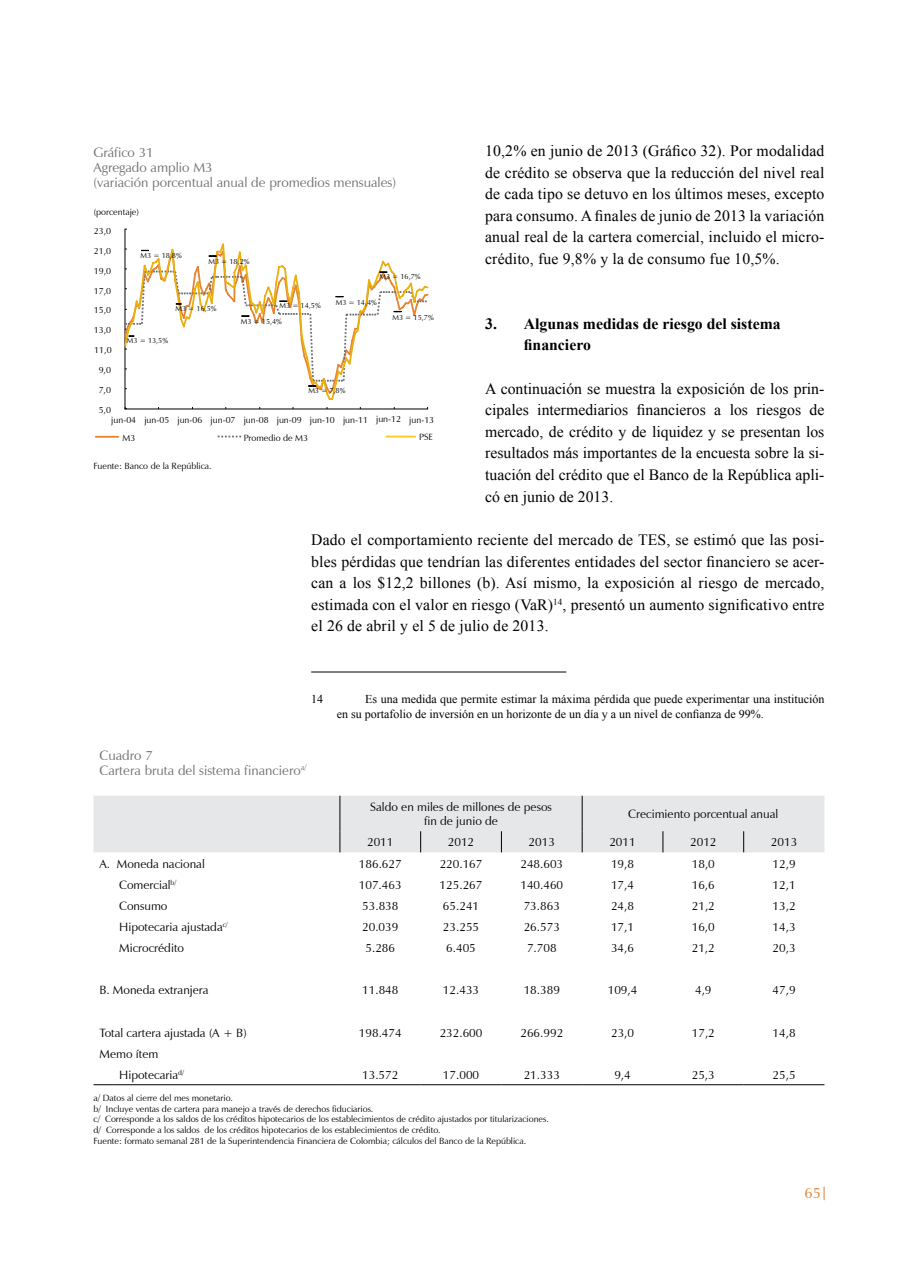
<style>
.page{position:relative;width:918px;height:1276px;background:#fff}
.page>*{position:absolute;margin:0;border:0;box-sizing:border-box;transform-origin:0 0}
.t1{font:15.75px/21.6px "Times New Roman";letter-spacing:.01em;color:#000;text-align:justify}
.t2{font:700 15.75px/21.6px "Times New Roman";color:#000}
.t3{font:15px "Zapf Humanist 601 BT";color:#e87c30}
.t4{font:13.5px/15px "Zapf Humanist 601 BT";color:#6d6e71}
.t5{font:12px/14.4px "Zapf Humanist 601 BT";color:#000;text-align:center}
.t6{font:12px/14.4px "Times New Roman";color:#000}
.t7{font:9px/10.8px "Zapf Humanist 601 BT";color:#000}
.t8{font:7.5px "Zapf Humanist 601 BT";color:#000}
</style>
<div class="page">
<svg style="left:824px;top:1186px;width:1px;height:14px"></svg>
<hr style="left:96px;top:436px;width:22px;height:2px;background:#e98430">
<svg style="left:218px;top:435px;width:23px;height:2px"></svg>
<hr style="left:125px;top:229px;width:1px;height:180px;background:#000">
<hr style="left:125px;top:409px;width:303px;height:1px;background:#000">
<hr style="left:386px;top:435px;width:29px;height:2px;background:#ffc829">
<svg style="left:124px;top:249px;width:305px;height:146px"></svg>
<hr style="left:311px;top:671px;width:255px;height:1px;background:#000">
<div style="left:94px;top:795px;width:730px;height:57px;background:#e6e7e8"></div>
<svg style="left:94px;top:1084px;width:19px;height:1px"></svg>
<hr style="left:113px;top:1084px;width:227px;height:1px;background:#000">
<hr style="left:340px;top:1084px;width:81px;height:1px;background:#000">
<hr style="left:421px;top:1084px;width:80px;height:1px;background:#000">
<hr style="left:501px;top:1084px;width:81px;height:1px;background:#000">
<hr style="left:582px;top:1084px;width:81px;height:1px;background:#000">
<hr style="left:663px;top:1084px;width:81px;height:1px;background:#000">
<hr style="left:744px;top:1084px;width:80px;height:1px;background:#000">
<p class="t1" style="left:485px;top:140px;width:341px">10,2% en junio de 2013 (Gráfico 32). Por modalidad de crédito se observa que la reducción del nivel real de cada tipo se detuvo en los últimos meses, excepto para consumo. A finales de junio de 2013 la variación anual real de la cartera comercial, incluido el micro&shy;crédito, fue 9,8% y la de consumo fue 10,5%.</p>
<p class="t4" style="left:94px;top:145px;width:304px">Gráfico 31<br>Agregado amplio M3<br>(variación porcentual anual de promedios mensuales)</p>
<p class="t7" style="left:94px;top:207px;width:47px">(porcentaje)</p>
<p class="t7" style="left:94px;top:225px;width:19px">23,0</p>
<p class="t7" style="left:94px;top:245px;width:19px">21,0</p>
<p class="t8" style="left:141px;top:251px;width:43px">M3 = 18,8%</p>
<p class="t8" style="left:208px;top:256px;width:43px">M3 = 18,2%</p>
<p class="t7" style="left:94px;top:265px;width:19px">19,0</p>
<p class="t8" style="left:379px;top:271px;width:43px">M3 = 16,7%</p>
<p class="t8" style="left:393px;top:312px;width:43px">M3 = 15,7%</p>
<p class="t7" style="left:94px;top:285px;width:19px">17,0</p>
<p class="t8" style="left:336px;top:298px;width:43px">M3 = 14,4%</p>
<p class="t8" style="left:280px;top:301px;width:43px">M3 = 14,5%</p>
<p class="t8" style="left:176px;top:304px;width:43px">M3 = 16,5%</p>
<p class="t7" style="left:94px;top:305px;width:19px">15,0</p>
<p class="t2" style="left:524px;top:312px;width:258px;text-indent:-39px">3. Algunas medidas de riesgo del sistema financiero</p>
<p class="t1" style="left:485px;top:377px;width:341px">A continuación se muestra la exposición de los prin&shy;cipales intermediarios financieros a los riesgos de mercado, de crédito y de liquidez y se presentan los resultados más importantes de la encuesta sobre la si&shy;tuación del crédito que el Banco de la República apli&shy;có en junio de 2013.</p>
<p class="t1" style="left:311px;top:528px;width:515px">Dado el comportamiento reciente del mercado de TES, se estimó que las posi&shy;bles pérdidas que tendrían las diferentes entidades del sector financiero se acer&shy;can a los $12,2 billones (b). Así mismo, la exposición al riesgo de mercado, estimada con el valor en riesgo (VaR)<sup>14</sup>, presentó un aumento significativo entre el 26 de abril y el 5 de julio de 2013.</p>
<p class="t8" style="left:241px;top:317px;width:43px">M3 = 15,4%</p>
<p class="t7" style="left:94px;top:325px;width:19px">13,0</p>
<p class="t8" style="left:127px;top:336px;width:43px">M3 = 13,5%</p>
<p class="t7" style="left:94px;top:344px;width:19px">11,0</p>
<p class="t7" style="left:99px;top:364px;width:14px">9,0</p>
<p class="t7" style="left:99px;top:384px;width:14px">7,0</p>
<p class="t8" style="left:308px;top:385px;width:39px">M3 = 7,8%</p>
<p class="t7" style="left:99px;top:404px;width:14px">5,0</p>
<p class="t7" style="left:123px;top:411px;width:313px;line-height:18px;text-indent:-11px">jun-04 jun-05 jun-06 jun-07 jun-08 jun-09 jun-10 jun-11 jun-12 jun-13<br>M3</p>
<p class="t7" style="left:244px;top:432px;width:66px">Promedio de M3</p>
<p class="t7" style="left:419px;top:432px;width:15px">PSE</p>
<p class="t7" style="left:94px;top:460px;width:120px">Fuente: Banco de la República.</p>
<p class="t6" style="left:311px;top:692px;width:13px">14</p>
<p class="t6" style="left:337px;top:692px;width:489px;text-indent:28px">Es una medida que permite estimar la máxima pérdida que puede experimentar una institución en su portafolio de inversión en un horizonte de un día y a un nivel de confianza de 99%.</p>
<p class="t4" style="left:100px;top:747px;width:209px">Cuadro 7<br>Cartera bruta del sistema financiero<sup>a/</sup></p>
<p class="t5" style="left:370px;top:799px;width:183px">Saldo en miles de millones de pesos fin de junio de</p>
<p class="t5" style="left:628px;top:806px;width:152px">Crecimiento porcentual anual</p>
<p class="t5" style="left:367px;top:835px;width:28px">2011</p>
<p class="t5" style="left:448px;top:835px;width:28px">2012</p>
<p class="t5" style="left:529px;top:835px;width:28px">2013</p>
<p class="t5" style="left:609px;top:835px;width:28px">2011</p>
<p class="t5" style="left:690px;top:835px;width:28px">2012</p>
<p class="t5" style="left:771px;top:835px;width:28px">2013</p>
<p class="t5" style="left:100px;top:856px;width:107px">A. Moneda nacional</p>
<p class="t5" style="left:359px;top:856px;width:44px">186.627</p>
<p class="t5" style="left:440px;top:856px;width:44px">220.167</p>
<p class="t5" style="left:520px;top:856px;width:44px">248.603</p>
<p class="t5" style="left:611px;top:856px;width:25px">19,8</p>
<p class="t5" style="left:692px;top:856px;width:25px">18,0</p>
<p class="t5" style="left:773px;top:856px;width:25px">12,9</p>
<p class="t5" style="left:119px;top:877px;width:59px">Comercial<sup>b/</sup></p>
<p class="t5" style="left:359px;top:877px;width:44px">107.463</p>
<p class="t5" style="left:440px;top:877px;width:44px">125.267</p>
<p class="t5" style="left:520px;top:877px;width:44px">140.460</p>
<p class="t5" style="left:611px;top:877px;width:25px">17,4</p>
<p class="t5" style="left:692px;top:877px;width:25px">16,6</p>
<p class="t5" style="left:773px;top:877px;width:25px">12,1</p>
<p class="t5" style="left:119px;top:898px;width:50px">Consumo</p>
<p class="t5" style="left:362px;top:898px;width:38px">53.838</p>
<p class="t5" style="left:443px;top:898px;width:38px">65.241</p>
<p class="t5" style="left:524px;top:898px;width:38px">73.863</p>
<p class="t5" style="left:611px;top:898px;width:25px">24,8</p>
<p class="t5" style="left:692px;top:898px;width:25px">21,2</p>
<p class="t5" style="left:773px;top:898px;width:25px">13,2</p>
<p class="t5" style="left:119px;top:919px;width:110px">Hipotecaria ajustada<sup>c/</sup></p>
<p class="t5" style="left:362px;top:919px;width:38px">20.039</p>
<p class="t5" style="left:443px;top:919px;width:38px">23.255</p>
<p class="t5" style="left:524px;top:919px;width:38px">26.573</p>
<p class="t5" style="left:611px;top:919px;width:25px">17,1</p>
<p class="t5" style="left:692px;top:919px;width:25px">16,0</p>
<p class="t5" style="left:773px;top:919px;width:25px">14,3</p>
<p class="t5" style="left:119px;top:940px;width:66px">Microcrédito</p>
<p class="t5" style="left:365px;top:940px;width:31px">5.286</p>
<p class="t5" style="left:446px;top:940px;width:31px">6.405</p>
<p class="t5" style="left:527px;top:940px;width:31px">7.708</p>
<p class="t5" style="left:611px;top:940px;width:25px">34,6</p>
<p class="t5" style="left:692px;top:940px;width:25px">21,2</p>
<p class="t5" style="left:773px;top:940px;width:25px">20,3</p>
<p class="t5" style="left:100px;top:983px;width:111px">B. Moneda extranjera</p>
<p class="t5" style="left:362px;top:983px;width:38px">11.848</p>
<p class="t5" style="left:443px;top:983px;width:38px">12.433</p>
<p class="t5" style="left:524px;top:983px;width:38px">18.389</p>
<p class="t5" style="left:608px;top:983px;width:31px">109,4</p>
<p class="t5" style="left:695px;top:983px;width:18px">4,9</p>
<p class="t5" style="left:773px;top:983px;width:25px">47,9</p>
<p class="t5" style="left:100px;top:1025px;width:149px">Total cartera ajustada (A + B)</p>
<p class="t5" style="left:359px;top:1025px;width:44px">198.474</p>
<p class="t5" style="left:440px;top:1025px;width:44px">232.600</p>
<p class="t5" style="left:520px;top:1025px;width:44px">266.992</p>
<p class="t5" style="left:611px;top:1025px;width:25px">23,0</p>
<p class="t5" style="left:692px;top:1025px;width:25px">17,2</p>
<p class="t5" style="left:773px;top:1025px;width:25px">14,8</p>
<p class="t5" style="left:119px;top:1043px;width:66px;line-height:21.1px;text-align:left;text-indent:-20px">Memo ítem<br>Hipotecaria<sup>d/</sup></p>
<p class="t5" style="left:362px;top:1067px;width:38px">13.572</p>
<p class="t5" style="left:443px;top:1067px;width:38px">17.000</p>
<p class="t5" style="left:524px;top:1067px;width:38px">21.333</p>
<p class="t5" style="left:614px;top:1067px;width:18px">9,4</p>
<p class="t5" style="left:692px;top:1067px;width:25px">25,3</p>
<p class="t5" style="left:773px;top:1067px;width:25px">25,5</p>
<p class="t7" style="left:94px;top:1092px;width:457px">a/ Datos al cierre del mes monetario.<br>b/ Incluye ventas de cartera para manejo a través de derechos fiduciarios.<br>c/ Corresponde a los saldos de los créditos hipotecarios de los establecimientos de crédito ajustados por titularizaciones. d/ Corresponde a los saldos de los créditos hipotecarios de los establecimientos de crédito.<br>Fuente: formato semanal 281 de la Superintendencia Financiera de Colombia; cálculos del Banco de la República.</p>
<p class="t3" style="left:805px;top:1184px;width:18px">65</p>
</div>
